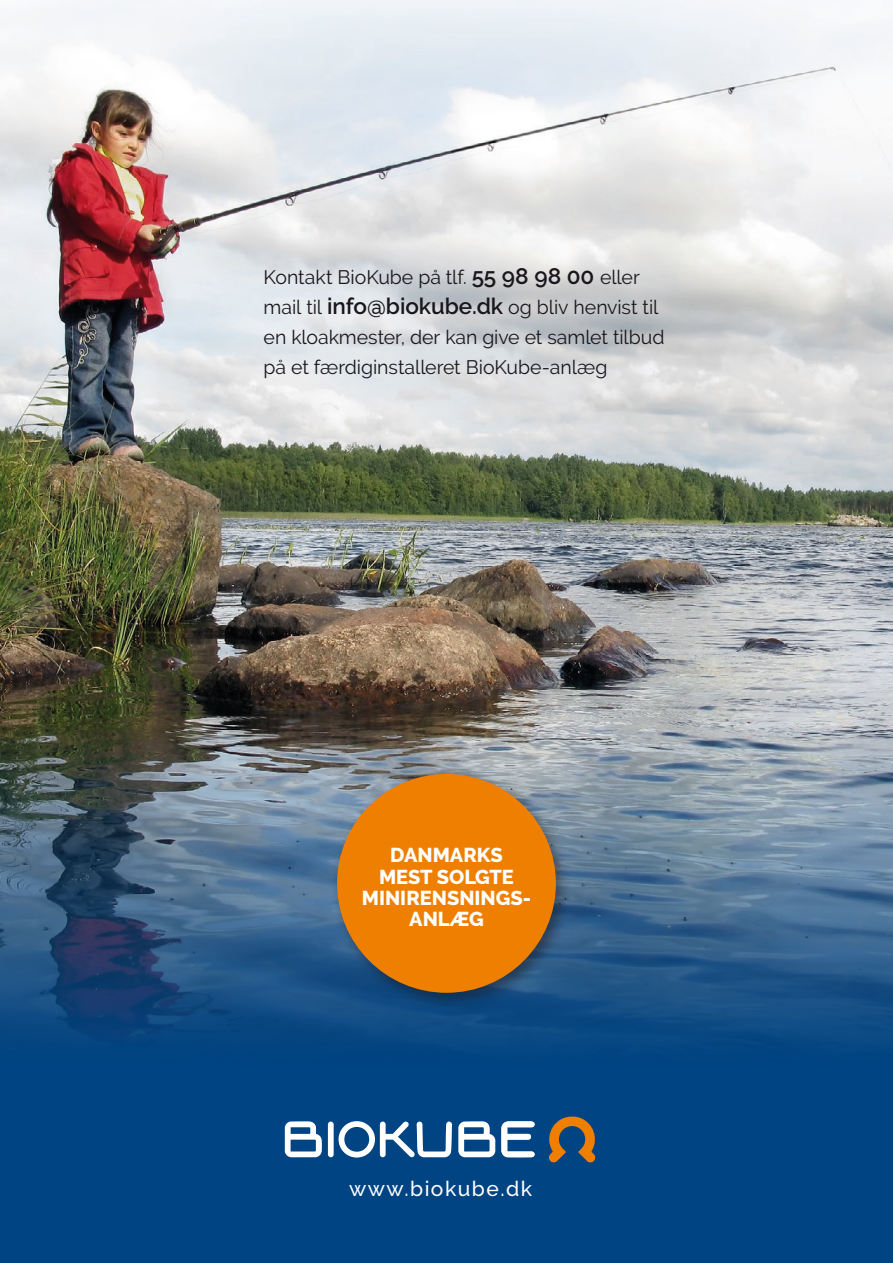
<style>
.page{position:relative;width:893px;height:1263px;background:#004483}
.page>*{position:absolute;margin:0;border:0;box-sizing:border-box;transform-origin:0 0}
.t1{font:500 21px "Raleway";letter-spacing:.07em;color:#fff}
.t2{font:800 20.1px/21.3px "Raleway";color:#fff;text-align:center}
.t3{font:19.5px/30px "Raleway";letter-spacing:-.005em;color:#1a171c}
.s1{font-weight:600;font-size:22.5px}
</style>
<div class="page">
<img style="left:0;top:0;width:893px;height:1042px">
<svg style="left:501px;top:1121px;width:34px;height:36px"></svg>
<svg style="left:285px;top:1121px;width:37px;height:36px"></svg>
<svg style="left:458px;top:1121px;width:37px;height:36px"></svg>
<svg style="left:328px;top:1121px;width:124px;height:36px"></svg>
<svg style="left:548px;top:1116px;width:48px;height:47px"></svg>
<div style="left:330px;top:767px;width:242px;height:242px;background:#1a171c;opacity:.5"></div>
<div style="left:337px;top:774px;width:219px;height:219px;background:#ee7f00;border-radius:50%"></div>
<p class="t3" style="left:264px;top:262px;width:402px">Kontakt BioKube på tlf. <span class="s1">55 98 98 00</span> eller mail til <span class="s1">info@biokube.dk</span> og bliv henvist til en kloakmester, der kan give et samlet tilbud på et færdiginstalleret BioKube-anlæg</p>
<p class="t2" style="left:362px;top:845px;width:171px">DANMARKS<br>MEST SOLGTE<br>MINIRENSNINGS-<br>ANLÆG</p>
<p class="t1" style="left:349px;top:1176px;width:184px">www.biokube.dk</p>
</div>
